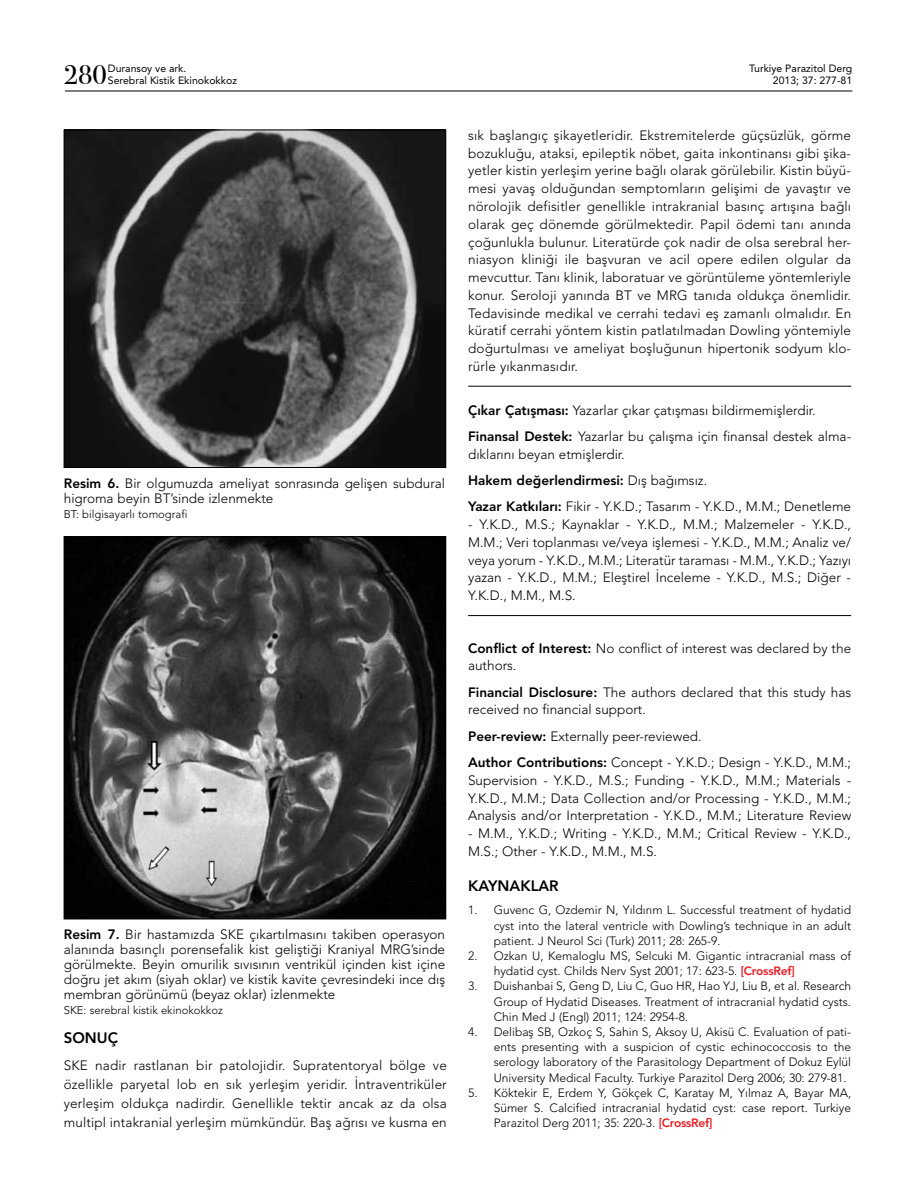
<style>
.page{position:relative;width:915px;height:1191px;background:#fff}
.page>*{position:absolute;margin:0;border:0;box-sizing:border-box;transform-origin:0 0}
.t1{font:27px "Bodoni Svty Two ITCTT Book";color:#000}
.t2{font:800 15px "Avenir LT Std";color:#000}
.t3{font:300 13.5px/17.7px "Avenir LT Std";color:#000}
.t4{font:300 12px/15.1px "Avenir LT Std";color:#000;text-align:justify}
.t5{font:300 11.25px "Avenir LT Std";color:#000}
.t6{font:10.5px/12.8px "Avenir LT Std";color:#000;text-align:right}
.s1{font-weight:800}
.s2{font-weight:800;color:#ed1d24}
</style>
<div class="page">
<hr style="left:468px;top:386px;width:382px;height:1px;background:#000">
<hr style="left:468px;top:615px;width:382px;height:1px;background:#000">
<hr style="left:65px;top:91px;width:787px;height:1px;background:#000">
<img style="left:66px;top:132px;width:378px;height:334px">
<div style="left:64px;top:130px;width:382px;height:338px;border:1px solid #000"></div>
<img style="left:66px;top:538px;width:378px;height:379px">
<div style="left:64px;top:536px;width:382px;height:383px;border:1px solid #000"></div>
<p class="t6" style="left:108px;top:62px;width:80px">Duransoy ve ark.</p>
<h1 class="t1" style="left:64px;top:53px;width:45px">280</h1>
<p class="t6" style="left:108px;top:74px;width:130px">Serebral Kistik Ekinokokkoz</p>
<p class="t3" style="left:64px;top:476px;width:382px;line-height:15px"><span class="s1">Resim 6.</span> Bir olgumuzda ameliyat sonrasında gelişen subdural higroma beyin BT’sinde izlenmekte</p>
<p class="t5" style="left:64px;top:507px;width:125px">BT: bilgisayarlı tomografi</p>
<p class="t3" style="left:64px;top:927px;width:383px;line-height:15px;text-align:justify"><span class="s1">Resim 7.</span> Bir hastamızda SKE çıkartılmasını takiben operasyon alanında basınçlı porensefalik kist geliştiği Kraniyal MRG’sinde görülmekte. Beyin omurilik sıvısının ventrikül içinden kist içine doğru jet akım (siyah oklar) ve kistik kavite çevresindeki ince dış membran görünümü (beyaz oklar) izlenmekte</p>
<p class="t5" style="left:64px;top:1003px;width:160px">SKE: serebral kistik ekinokokkoz</p>
<p class="t2" style="left:64px;top:1028px;width:56px">SONUÇ</p>
<p class="t3" style="left:64px;top:1056px;width:384px;line-height:18.9px;text-align:justify">SKE nadir rastlanan bir patolojidir. Supratentoryal bölge ve özellikle paryetal lob en sık yerleşim yeridir. İntraventriküler yerleşim oldukça nadirdir. Genellikle tektir ancak az da olsa multipl intakranial yerleşim mümkündür. Baş ağrısı ve kusma en</p>
<p class="t6" style="left:748px;top:62px;width:105px">Turkiye Parazitol Derg<br>2013; 37: 277-81</p>
<p class="t3" style="left:468px;top:126px;width:384px;text-align:justify">sık başlangıç şikayetleridir. Ekstremitelerde güçsüzlük, görme bozukluğu, ataksi, epileptik nöbet, gaita inkontinansı gibi şika&shy;yetler kistin yerleşim yerine bağlı olarak görülebilir. Kistin büyü&shy;mesi yavaş olduğundan semptomların gelişimi de yavaştır ve nörolojik defisitler genellikle intrakranial basınç artışına bağlı olarak geç dönemde görülmektedir. Papil ödemi tanı anında çoğunlukla bulunur. Literatürde çok nadir de olsa serebral her&shy;niasyon kliniği ile başvuran ve acil opere edilen olgular da mevcuttur. Tanı klinik, laboratuar ve görüntüleme yöntemleriyle konur. Seroloji yanında BT ve MRG tanıda oldukça önemlidir.<br>Tedavisinde medikal ve cerrahi tedavi eş zamanlı olmalıdır. En küratif cerrahi yöntem kistin patlatılmadan Dowling yöntemiyle doğurtulması ve ameliyat boşluğunun hipertonik sodyum klo&shy;rürle yıkanmasıdır.</p>
<p class="t3" style="left:468px;top:397px;width:384px;line-height:26.2px"><span class="s1">Çıkar Çatışması:</span> Yazarlar çıkar çatışması bildirmemişlerdir.<br><span class="s1">Finansal Destek:</span> Yazarlar bu çalışma için finansal destek alma-</p>
<p class="t3" style="left:468px;top:441px;width:384px;line-height:26.2px">dıklarını beyan etmişlerdir.<br><span class="s1">Hakem değerlendirmesi:</span> Dış bağımsız.<br><span class="s1">Yazar Katkıları:</span> Fikir - Y.K.D.; Tasarım - Y.K.D., M.M.; Denetleme</p>
<p class="t3" style="left:468px;top:515px;width:384px;text-align:justify">- Y.K.D., M.S.; Kaynaklar - Y.K.D., M.M.; Malzemeler - Y.K.D., M.M.; Veri toplanması ve/veya işlemesi - Y.K.D., M.M.; Analiz ve/ veya yorum - Y.K.D., M.M.; Literatür taraması - M.M., Y.K.D.; Yazıyı yazan - Y.K.D., M.M.; Eleştirel İnceleme - Y.K.D., M.S.; Diğer - Y.K.D., M.M., M.S.</p>
<p class="t3" style="left:468px;top:639px;width:384px"><span class="s1">Conflict of Interest:</span> No conflict of interest was declared by the authors.</p>
<p class="t3" style="left:468px;top:683px;width:384px"><span class="s1">Financial Disclosure:</span> The authors declared that this study has received no financial support.</p>
<p class="t3" style="left:468px;top:723px;width:384px;line-height:26.2px"><span class="s1">Peer-review:</span> Externally peer-reviewed.<br><span class="s1">Author Contributions:</span> Concept - Y.K.D.; Design - Y.K.D., M.M.;</p>
<p class="t3" style="left:468px;top:771px;width:384px;text-align:justify">Supervision - Y.K.D., M.S.; Funding - Y.K.D., M.M.; Materials - Y.K.D., M.M.; Data Collection and/or Processing - Y.K.D., M.M.; Analysis and/or Interpretation - Y.K.D., M.M.; Literature Review</p>
<p class="t3" style="left:468px;top:824px;width:384px">- M.M., Y.K.D.; Writing - Y.K.D., M.M.; Critical Review - Y.K.D.,<br>M.S.; Other - Y.K.D., M.M., M.S.</p>
<p class="t2" style="left:468px;top:876px;width:92px">KAYNAKLAR</p>
<p class="t4" style="left:493px;top:902px;width:359px;text-indent:-26px">1. Guvenc G, Ozdemir N, Yıldırım L. Successful treatment of hydatid cyst into the lateral ventricle with Dowling’s technique in an adult patient. J Neurol Sci (Turk) 2011; 28: 265-9.</p>
<p class="t4" style="left:493px;top:948px;width:359px;text-indent:-26px">2. Ozkan U, Kemaloglu MS, Selcuki M. Gigantic intracranial mass of hydatid cyst. Childs Nerv Syst 2001; 17: 623-5. <span class="s2">[CrossRef]</span></p>
<p class="t4" style="left:493px;top:978px;width:359px;text-indent:-26px">3. Duishanbai S, Geng D, Liu C, Guo HR, Hao YJ, Liu B, et al. Research Group of Hydatid Diseases. Treatment of intracranial hydatid cysts.<br>Chin Med J (Engl) 2011; 124: 2954-8.</p>
<p class="t4" style="left:493px;top:1024px;width:359px;text-indent:-26px">4. Delibaş SB, Ozkoç S, Sahin S, Aksoy U, Akisü C. Evaluation of pati&shy;ents presenting with a suspicion of cystic echinococcosis to the serology laboratory of the Parasitology Department of Dokuz Eylül University Medical Faculty. Turkiye Parazitol Derg 2006; 30: 279-81.</p>
<p class="t4" style="left:493px;top:1085px;width:359px;text-indent:-26px">5. Köktekir E, Erdem Y, Gökçek C, Karatay M, Yılmaz A, Bayar MA, Sümer S. Calcified intracranial hydatid cyst: case report. Turkiye Parazitol Derg 2011; 35: 220-3. <span class="s2">[CrossRef]</span></p>
</div>
